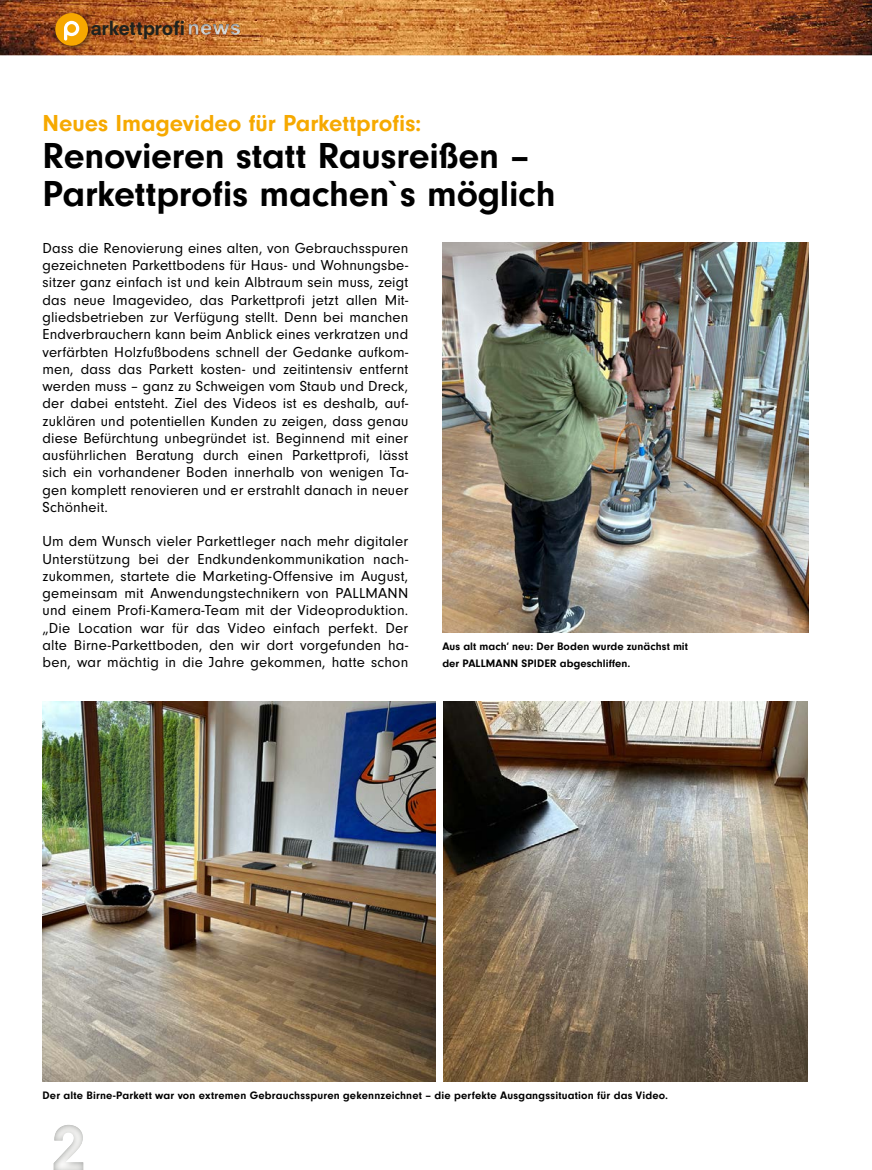
<style>
.page{position:relative;width:872px;height:1170px;background:#fff}
.page>*{position:absolute;margin:0;border:0;box-sizing:border-box;transform-origin:0 0}
.t1{font:700 37.5px/37.5px "Neuzeit Gro";letter-spacing:-.005em;color:#000}
.t2{font:700 24px "Neuzeit Gro";color:#f6a900}
.t3{font:800 18.9px "Neuzeit S";letter-spacing:-.005em;color:#1f221e}
.t4{font:15px/17.2px "Neuzeit Gro";letter-spacing:.015em;color:#000;text-align:justify}
.t5{font:700 11.25px/17.2px "Neuzeit Gro";letter-spacing:.015em;color:#000}
</style>
<div class="page">
<img style="left:0;top:0;width:872px;height:55px">
<img style="left:189px;top:24px;width:51px;height:11px">
<img style="left:52px;top:10px;width:42px;height:42px">
<div style="left:55px;top:13px;width:33px;height:33px;background:#f7a800;border-radius:50%"></div>
<svg style="left:64px;top:21px;width:15px;height:20px"></svg>
<img style="left:54px;top:1125px;width:29px;height:44px">
<svg style="left:54px;top:1169px;width:29px;height:1px"></svg>
<img style="left:43px;top:701px;width:392px;height:380px">
<img style="left:443px;top:701px;width:364px;height:380px">
<img style="left:442px;top:242px;width:366px;height:390px">
<p class="t3" style="left:90px;top:16px;width:96px">arkettprofi</p>
<h2 class="t2" style="left:43px;top:109px;width:380px">Neues Imagevideo für Parkettprofis:</h2>
<h1 class="t1" style="left:43px;top:138px;width:514px">Renovieren statt Rausreißen –<br>Parkettprofis machen`s möglich</h1>
<p class="t4" style="left:43px;top:240px;width:367px">Dass die Renovierung eines alten, von Gebrauchsspuren gezeichneten Parkettbodens für Haus- und Wohnungsbe&shy;sitzer ganz einfach ist und kein Albtraum sein muss, zeigt das neue Imagevideo, das Parkettprofi jetzt allen Mit&shy;gliedsbetrieben zur Verfügung stellt. Denn bei manchen Endverbrauchern kann beim Anblick eines verkratzen und verfärbten Holzfußbodens schnell der Gedanke aufkom&shy;men, dass das Parkett kosten- und zeitintensiv entfernt werden muss – ganz zu Schweigen vom Staub und Dreck, der dabei entsteht. Ziel des Videos ist es deshalb, auf&shy;zuklären und potentiellen Kunden zu zeigen, dass genau diese Befürchtung unbegründet ist. Beginnend mit einer ausführlichen Beratung durch einen Parkettprofi, lässt sich ein vorhandener Boden innerhalb von wenigen Ta&shy;gen komplett renovieren und er erstrahlt danach in neuer Schönheit.</p>
<p class="t4" style="left:43px;top:533px;width:367px;text-align:left">Um dem Wunsch vieler Parkettleger nach mehr digitaler Unterstützung bei der Endkundenkommunikation nach&shy;zukommen, startete die Marketing-Offensive im August, gemeinsam mit Anwendungstechnikern von PALLMANN und einem Profi-Kamera-Team mit der Videoproduktion. „Die Location war für das Video einfach perfekt. Der alte Birne-Parkettboden, den wir dort vorgefunden ha&shy;ben, war mächtig in die Jahre gekommen, hatte schon</p>
<p class="t5" style="left:442px;top:637px;width:247px">Aus alt mach‘ neu: Der Boden wurde zunächst mit der PALLMANN SPIDER abgeschliffen.</p>
<p class="t5" style="left:43px;top:1086px;width:627px">Der alte Birne-Parkett war von extremen Gebrauchsspuren gekennzeichnet – die perfekte Ausgangssituation für das Video.</p>
</div>
